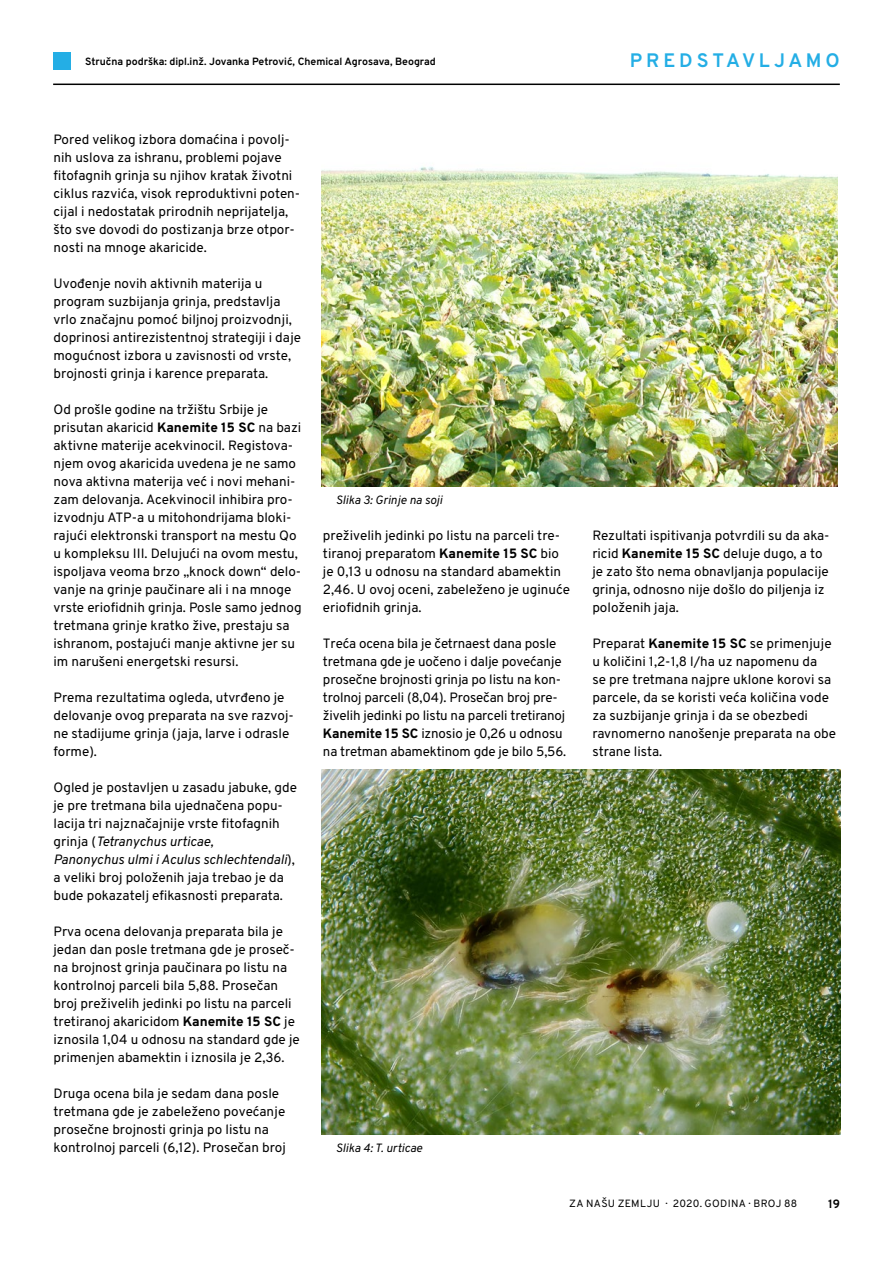
<style>
.page{position:relative;width:893px;height:1263px;background:#fff}
.page>*{position:absolute;margin:0;border:0;box-sizing:border-box;transform-origin:0 0}
.t1{font:700 19.5px "Overpass";letter-spacing:.2em;color:#24aee5}
.t2{font:13.5px/18px "Overpass";color:#000}
.t3{font:italic 12px "Overpass";color:#000}
.t4{font:700 12px "Overpass";color:#000}
.t5{font:700 10.5px "Overpass";color:#000}
.t6{font:10.5px "Overpass";letter-spacing:.03em;color:#000}
.s1{font-weight:800}
.s2{font-style:italic}
</style>
<div class="page">
<hr style="left:53px;top:84px;width:787px;height:1px;background:#000">
<div style="left:53px;top:52px;width:17px;height:17px;background:#24aee5"></div>
<img style="left:321px;top:167px;width:516px;height:319px">
<img style="left:322px;top:770px;width:518px;height:364px">
<p class="t5" style="left:85px;top:54px;width:352px">Stručna podrška: dipl.inž. Jovanka Petrović, Chemical Agrosava, Beograd</p>
<h1 class="t1" style="left:630px;top:46px;width:211px">PREDSTAVLJAMO</h1>
<p class="t2" style="left:54px;top:130px;width:248px">Pored velikog izbora domaćina i povolj&shy;nih uslova za ishranu, problemi pojave fitofagnih grinja su njihov kratak životni ciklus razvića, visok reproduktivni poten&shy;cijal i nedostatak prirodnih neprijatelja, što sve dovodi do postizanja brze otpor&shy;nosti na mnoge akaricide.</p>
<p class="t2" style="left:54px;top:274px;width:249px">Uvođenje novih aktivnih materija u program suzbijanja grinja, predstavlja vrlo značajnu pomoć biljnoj proizvodnji, doprinosi antirezistentnoj strategiji i daje mogućnost izbora u zavisnosti od vrste, brojnosti grinja i karence preparata.</p>
<p class="t2" style="left:54px;top:400px;width:250px">Od prošle godine na tržištu Srbije je prisutan akaricid <span class="s1">Kanemite 15 SC</span> na bazi aktivne materije acekvinocil. Registova&shy;njem ovog akaricida uvedena je ne samo nova aktivna materija već i novi mehani&shy;zam delovanja. Acekvinocil inhibira pro&shy;izvodnju ATP-a u mitohondrijama bloki&shy;rajući elektronski transport na mestu Qo u kompleksu III. Delujući na ovom mestu, ispoljava veoma brzo „knock down“ delo&shy;vanje na grinje paučinare ali i na mnoge vrste eriofidnih grinja. Posle samo jednog tretmana grinje kratko žive, prestaju sa ishranom, postajući manje aktivne jer su im narušeni energetski resursi.</p>
<p class="t2" style="left:54px;top:688px;width:242px">Prema rezultatima ogleda, utvrđeno je delovanje ovog preparata na sve razvoj&shy;ne stadijume grinja (jaja, larve i odrasle forme).</p>
<p class="t2" style="left:54px;top:778px;width:245px">Ogled je postavljen u zasadu jabuke, gde je pre tretmana bila ujednačena popu&shy;lacija tri najznačajnije vrste fitofagnih grinja (<span class="s2">Tetranychus urticae,<br>Panonychus ulmi i Aculus schlechtendali</span>), a veliki broj položenih jaja trebao je da bude pokazatelj efikasnosti preparata.</p>
<p class="t2" style="left:54px;top:922px;width:248px">Prva ocena delovanja preparata bila je jedan dan posle tretmana gde je proseč&shy;na brojnost grinja paučinara po listu na kontrolnoj parceli bila 5,88. Prosečan broj preživelih jedinki po listu na parceli tretiranoj akaricidom <span class="s1">Kanemite 15 SC</span> je iznosila 1,04 u odnosu na standard gde je primenjen abamektin i iznosila je 2,36.</p>
<p class="t2" style="left:54px;top:1084px;width:234px">Druga ocena bila je sedam dana posle tretmana gde je zabeleženo povećanje prosečne brojnosti grinja po listu na kontrolnoj parceli (6,12). Prosečan broj</p>
<p class="t3" style="left:336px;top:491px;width:108px">Slika 3: Grinje na soji</p>
<p class="t2" style="left:323px;top:526px;width:249px">preživelih jedinki po listu na parceli tre&shy;tiranoj preparatom <span class="s1">Kanemite 15 SC</span> bio je 0,13 u odnosu na standard abamektin 2,46. U ovoj oceni, zabeleženo je uginuće eriofidnih grinja.</p>
<p class="t2" style="left:323px;top:634px;width:245px">Treća ocena bila je četrnaest dana posle tretmana gde je uočeno i dalje povećanje prosečne brojnosti grinja po listu na kon&shy;trolnoj parceli (8,04). Prosečan broj pre&shy;živelih jedinki po listu na parceli tretiranoj <span class="s1">Kanemite 15 SC</span> iznosio je 0,26 u odnosu na tretman abamektinom gde je bilo 5,56.</p>
<p class="t3" style="left:336px;top:1139px;width:88px">Slika 4: T. urticae</p>
<p class="t2" style="left:592px;top:526px;width:239px">Rezultati ispitivanja potvrdili su da aka&shy;ricid <span class="s1">Kanemite 15 SC</span> deluje dugo, a to je zato što nema obnavljanja populacije grinja, odnosno nije došlo do piljenja iz položenih jaja.</p>
<p class="t2" style="left:592px;top:634px;width:245px">Preparat <span class="s1">Kanemite 15 SC</span> se primenjuje u količini 1,2-1,8 l/ha uz napomenu da<br>se pre tretmana najpre uklone korovi sa parcele, da se koristi veća količina vode za suzbijanje grinja i da se obezbedi ravnomerno nanošenje preparata na obe strane lista.</p>
<p class="t6" style="left:569px;top:1196px;width:230px">ZA NAŠU ZEMLJU · 2020. GODINA · BROJ 88</p>
<p class="t4" style="left:828px;top:1195px;width:13px">19</p>
</div>
